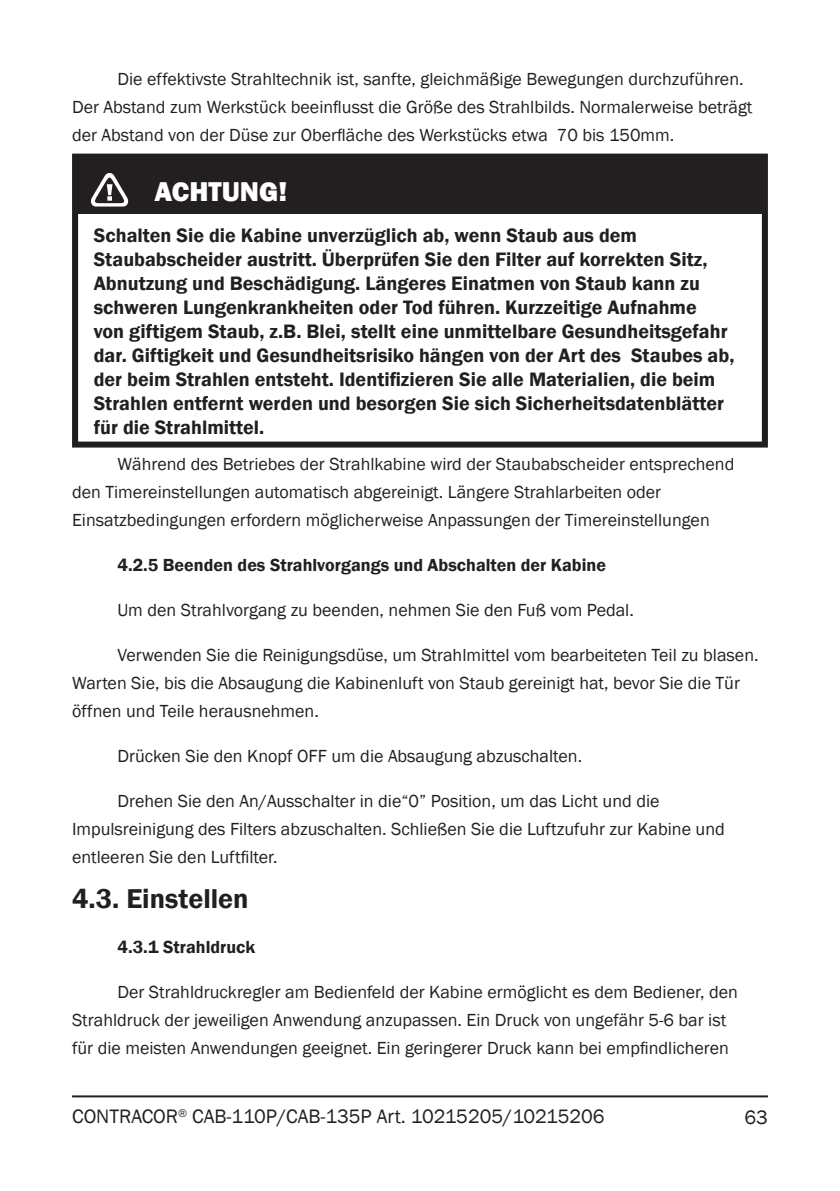
<style>
.page{position:relative;width:840px;height:1191px;background:#fff}
.page>*{position:absolute;margin:0;border:0;box-sizing:border-box;transform-origin:0 0}
.t1{font:600 28px "Franklin Gothic";color:#231f20}
.t2{font:800 28px "Franklin Gothic";color:#fff}
.t3{font:600 20px/24px "Franklin Gothic";color:#231f20}
.t4{font:20px "Franklin Gothic";color:#231f20}
.t5{font:18px/28px "Franklin Gothic";color:#231f20}
.t6{font:600 18px "Franklin Gothic";color:#231f20}
</style>
<div class="page">
<hr style="left:72px;top:1095px;width:695px;height:2px;background:#231f20">
<div style="left:72px;top:154px;width:695px;height:293px;border:6px solid #201d1e"></div>
<div style="left:75px;top:158px;width:689px;height:56px;background:#231f20"></div>
<svg style="left:91px;top:173px;width:37px;height:33px"></svg>
<p class="t5" style="left:72px;top:65px;width:681px;text-indent:45px">Die effektivste Strahltechnik ist, sanfte, gleichmäßige Bewegungen durchzuführen.<br>Der Abstand zum Werkstück beeinflusst die Größe des Strahlbilds. Normalerweise beträgt der Abstand von der Düse zur Oberfläche des Werkstücks etwa 70 bis 150mm.</p>
<h1 class="t2" style="left:154px;top:173px;width:134px">ACHTUNG!</h1>
<p class="t3" style="left:94px;top:223px;width:641px">Schalten Sie die Kabine unverzüglich ab, wenn Staub aus dem Staubabscheider austritt. Überprüfen Sie den Filter auf korrekten Sitz, Abnutzung und Beschädigung. Längeres Einatmen von Staub kann zu schweren Lungenkrankheiten oder Tod führen. Kurzzeitige Aufnahme<br>von giftigem Staub, z.B. Blei, stellt eine unmittelbare Gesundheitsgefahr dar. Giftigkeit und Gesundheitsrisiko hängen von der Art des Staubes ab, der beim Strahlen entsteht. Identifizieren Sie alle Materialien, die beim Strahlen entfernt werden und besorgen Sie sich Sicherheitsdatenblätter für die Strahlmittel.</p>
<p class="t5" style="left:72px;top:450px;width:663px;text-indent:45px">Während des Betriebes der Strahlkabine wird der Staubabscheider entsprechend den Timereinstellungen automatisch abgereinigt. Längere Strahlarbeiten oder<br>Einsatzbedingungen erfordern möglicherweise Anpassungen der Timereinstellungen</p>
<p class="t6" style="left:117px;top:554px;width:490px">4.2.5 Beenden des Strahlvorgangs und Abschalten der Kabine</p>
<p class="t5" style="left:117px;top:596px;width:517px">Um den Strahlvorgang zu beenden, nehmen Sie den Fuß vom Pedal.</p>
<p class="t5" style="left:72px;top:641px;width:687px;text-indent:45px">Verwenden Sie die Reinigungsdüse, um Strahlmittel vom bearbeiteten Teil zu blasen.<br>Warten Sie, bis die Absaugung die Kabinenluft von Staub gereinigt hat, bevor Sie die Tür öffnen und Teile herausnehmen.</p>
<p class="t5" style="left:117px;top:742px;width:466px">Drücken Sie den Knopf OFF um die Absaugung abzuschalten.</p>
<p class="t5" style="left:72px;top:787px;width:654px;text-indent:45px">Drehen Sie den An/Ausschalter in die“0” Position, um das Licht und die<br>Impulsreinigung des Filters abzuschalten. Schließen Sie die Luftzufuhr zur Kabine und entleeren Sie den Luftfilter.</p>
<h1 class="t1" style="left:72px;top:881px;width:178px">4.3. Einstellen</h1>
<p class="t6" style="left:117px;top:936px;width:139px">4.3.1 Strahldruck</p>
<p class="t5" style="left:72px;top:978px;width:667px;text-indent:45px">Der Strahldruckregler am Bedienfeld der Kabine ermöglicht es dem Bediener, den<br>Strahldruck der jeweiligen Anwendung anzupassen. Ein Druck von ungefähr 5-6 bar ist für die meisten Anwendungen geeignet. Ein geringerer Druck kann bei empfindlicheren</p>
<p class="t4" style="left:72px;top:1104px;width:533px">CONTRACOR<sup>®</sup> CAB-110P/CAB-135P Art. 10215205/10215206</p>
<p class="t4" style="left:744px;top:1104px;width:25px">63</p>
</div>
